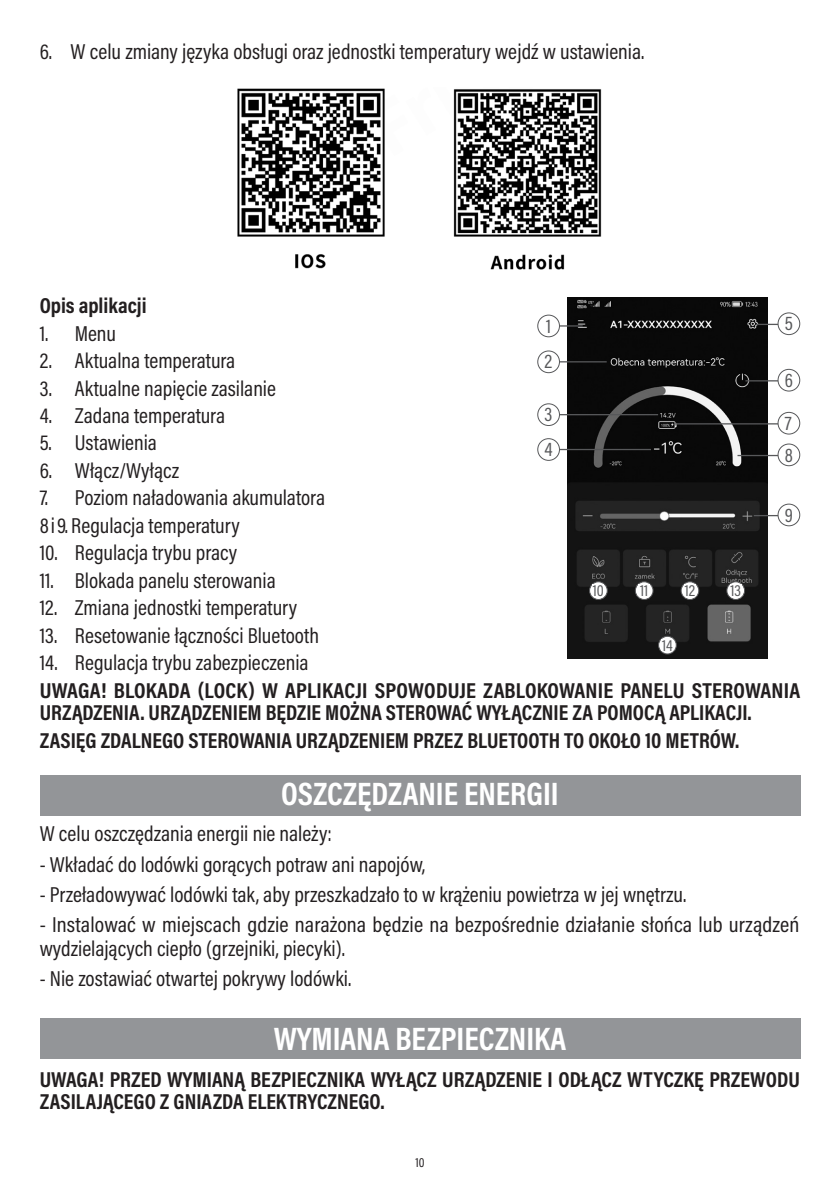
<style>
.page{position:relative;width:840px;height:1191px;background:#fff}
.page>*{position:absolute;margin:0;border:0;box-sizing:border-box;transform-origin:0 0}
.naglowek{font:700 32.6px "Acumin Pro Cond";color:#fff}
.txt02_mały_kopia{font:21.8px/24px "Acumin Pro Cond";color:#231f20}
.Należy01{font:700 21.8px/21.8px "Acumin Pro Cond";color:#231f20}
.txt02_mały{font:21.8px "Acumin Pro Cond";color:#231f20}
.txt02_mały-2{font:700 21.8px "Acumin Pro Cond";color:#231f20}
.txt02_mały_kopia-2{font:19.8px "Acumin Pro Cond";color:#57585a}
.txt02_mały_kopia-3{font:16.2px "Acumin Pro Cond";letter-spacing:-.005em;color:#57585a}
.t1{font:13.4px "Acumin Pro Cond";color:#231f20}
</style>
<div class="page">
<div style="left:40px;top:775px;width:759px;height:40px;background:#939598"></div>
<div style="left:40px;top:1018px;width:759px;height:40px;background:#939598"></div>
<img style="left:567px;top:297px;width:199px;height:361px">
<div style="left:537px;top:314px;width:22px;height:23px;border:1px solid #57585a;border-radius:50%"></div>
<svg style="left:537px;top:351px;width:22px;height:22px"></svg>
<div style="left:537px;top:350px;width:22px;height:23px;border:1px solid #57585a;border-radius:50%"></div>
<div style="left:544px;top:354px;width:8px;height:14px;background:#fff"></div>
<div style="left:537px;top:403px;width:22px;height:23px;border:1px solid #57585a;border-radius:50%"></div>
<div style="left:537px;top:438px;width:22px;height:23px;border:1px solid #57585a;border-radius:50%"></div>
<svg style="left:559px;top:325px;width:23px;height:1px"></svg>
<hr style="left:559px;top:361px;width:47px;height:1px;background:#57585a">
<hr style="left:559px;top:414px;width:98px;height:1px;background:#57585a">
<hr style="left:559px;top:449px;width:91px;height:1px;background:#57585a">
<hr style="left:753px;top:515px;width:35px;height:1px;background:#57585a">
<hr style="left:737px;top:455px;width:51px;height:1px;background:#57585a">
<hr style="left:674px;top:423px;width:114px;height:1px;background:#57585a">
<hr style="left:745px;top:380px;width:43px;height:1px;background:#57585a">
<hr style="left:755px;top:324px;width:33px;height:1px;background:#57585a">
<svg style="left:777px;top:504px;width:22px;height:22px"></svg>
<div style="left:777px;top:503px;width:22px;height:23px;border:1px solid #57585a;border-radius:50%"></div>
<div style="left:784px;top:507px;width:8px;height:14px;background:#fff"></div>
<svg style="left:589px;top:582px;width:18px;height:17px"></svg>
<div style="left:589px;top:581px;width:18px;height:19px;border:1px solid #57585a;border-radius:50%"></div>
<div style="left:592px;top:584px;width:11px;height:12px;background:#fff"></div>
<svg style="left:635px;top:582px;width:17px;height:17px"></svg>
<div style="left:634px;top:581px;width:19px;height:19px;border:1px solid #57585a;border-radius:50%"></div>
<div style="left:638px;top:584px;width:11px;height:12px;background:#fff"></div>
<svg style="left:680px;top:582px;width:18px;height:17px"></svg>
<div style="left:680px;top:581px;width:18px;height:19px;border:1px solid #57585a;border-radius:50%"></div>
<div style="left:684px;top:584px;width:11px;height:12px;background:#fff"></div>
<svg style="left:726px;top:582px;width:18px;height:17px"></svg>
<div style="left:726px;top:581px;width:18px;height:19px;border:1px solid #57585a;border-radius:50%"></div>
<div style="left:729px;top:584px;width:11px;height:12px;background:#fff"></div>
<svg style="left:658px;top:636px;width:18px;height:18px"></svg>
<div style="left:657px;top:636px;width:19px;height:18px;border:1px solid #57585a;border-radius:50%"></div>
<div style="left:661px;top:638px;width:11px;height:12px;background:#fff"></div>
<svg style="left:777px;top:444px;width:22px;height:22px"></svg>
<div style="left:777px;top:443px;width:22px;height:23px;border:1px solid #57585a;border-radius:50%"></div>
<div style="left:784px;top:447px;width:8px;height:14px;background:#fff"></div>
<div style="left:777px;top:412px;width:22px;height:22px;background:#fff;border-radius:50%"></div>
<div style="left:777px;top:412px;width:22px;height:22px;border:1px solid #57585a;border-radius:50%"></div>
<div style="left:777px;top:369px;width:22px;height:22px;background:#fff;border-radius:50%"></div>
<div style="left:777px;top:369px;width:22px;height:22px;border:1px solid #57585a;border-radius:50%"></div>
<div style="left:777px;top:313px;width:22px;height:21px;background:#fff;border-radius:50%"></div>
<div style="left:777px;top:312px;width:22px;height:23px;border:1px solid #57585a;border-radius:50%"></div>
<img style="left:237px;top:88px;width:365px;height:182px">
<p class="txt02_mały_kopia" style="left:40px;top:39px;width:605px">6. W celu zmiany języka obsługi oraz jednostki temperatury wejdź w ustawienia.</p>
<p class="txt02_mały-2" style="left:40px;top:291px;width:108px">Opis aplikacji</p>
<p class="txt02_mały_kopia" style="left:40px;top:321px;width:78px">1. Menu</p>
<p class="txt02_mały_kopia" style="left:40px;top:348px;width:197px">2. Aktualna temperatura</p>
<p class="txt02_mały_kopia" style="left:40px;top:376px;width:238px">3. Aktualne napięcie zasilanie</p>
<p class="txt02_mały_kopia" style="left:40px;top:403px;width:187px">4. Zadana temperatura</p>
<p class="txt02_mały_kopia" style="left:40px;top:430px;width:119px">5. Ustawienia</p>
<p class="txt02_mały_kopia" style="left:40px;top:458px;width:141px">6. Włącz/Wyłącz</p>
<p class="txt02_mały_kopia" style="left:40px;top:485px;width:287px">7. Poziom naładowania akumulatora</p>
<p class="txt02_mały" style="left:40px;top:511px;width:201px">8 i 9. Regulacja temperatury</p>
<p class="txt02_mały_kopia" style="left:40px;top:540px;width:199px">10. Regulacja trybu pracy</p>
<p class="txt02_mały_kopia" style="left:40px;top:567px;width:237px">11. Blokada panelu sterowania</p>
<p class="txt02_mały_kopia" style="left:40px;top:595px;width:259px">12. Zmiana jednostki temperatury</p>
<p class="txt02_mały_kopia" style="left:40px;top:622px;width:281px">13. Resetowanie łączności Bluetooth</p>
<p class="txt02_mały_kopia" style="left:40px;top:650px;width:270px">14. Regulacja trybu zabezpieczenia</p>
<p class="Należy01" style="left:40px;top:679px;width:761px">UWAGA! BLOKADA (LOCK) W APLIKACJI SPOWODUJE ZABLOKOWANIE PANELU STEROWANIA<br>URZĄDZENIA. URZĄDZENIEM BĘDZIE MOŻNA STEROWAĆ WYŁĄCZNIE ZA POMOCĄ APLIKACJI.</p>
<p class="Należy01" style="left:40px;top:728px;width:700px">ZASIĘG ZDALNEGO STEROWANIA URZĄDZENIEM PRZEZ BLUETOOTH TO OKOŁO 10 METRÓW.</p>
<p class="naglowek" style="left:281px;top:772px;width:279px">OSZCZĘDZANIE ENERGII</p>
<p class="txt02_mały_kopia" style="left:40px;top:821px;width:294px">W celu oszczędzania energii nie należy:</p>
<p class="txt02_mały_kopia" style="left:40px;top:851px;width:386px">- Wkładać do lodówki gorących potraw ani napojów,</p>
<p class="txt02_mały_kopia" style="left:40px;top:882px;width:647px">- Przeładowywać lodówki tak, aby przeszkadzało to w krążeniu powietrza w jej wnętrzu.</p>
<p class="txt02_mały_kopia" style="left:40px;top:912px;width:760px">- Instalować w miejscach gdzie narażona będzie na bezpośrednie działanie słońca lub urządzeń wydzielających ciepło (grzejniki, piecyki).</p>
<p class="txt02_mały_kopia" style="left:40px;top:966px;width:313px">- Nie zostawiać otwartej pokrywy lodówki.</p>
<p class="naglowek" style="left:273px;top:1017px;width:294px">WYMIANA BEZPIECZNIKA</p>
<p class="Należy01" style="left:40px;top:1068px;width:761px">UWAGA! PRZED WYMIANĄ BEZPIECZNIKA WYŁĄCZ URZĄDZENIE I ODŁĄCZ WTYCZKĘ PRZEWODU<br>ZASILAJĄCEGO Z GNIAZDA ELEKTRYCZNEGO.</p>
<p class="txt02_mały_kopia-2" style="left:784px;top:311px;width:10px">5</p>
<p class="txt02_mały_kopia-2" style="left:545px;top:313px;width:7px">1</p>
<p class="txt02_mały_kopia-2" style="left:544px;top:349px;width:9px">2</p>
<p class="txt02_mały_kopia-2" style="left:544px;top:402px;width:9px">3</p>
<p class="txt02_mały_kopia-2" style="left:544px;top:436px;width:10px">4</p>
<p class="txt02_mały_kopia-2" style="left:784px;top:367px;width:10px">6</p>
<p class="txt02_mały_kopia-2" style="left:784px;top:410px;width:8px">7</p>
<p class="txt02_mały_kopia-2" style="left:784px;top:442px;width:10px">8</p>
<p class="txt02_mały_kopia-2" style="left:784px;top:502px;width:10px">9</p>
<p class="txt02_mały_kopia-3" style="left:592px;top:580px;width:13px">10</p>
<p class="txt02_mały_kopia-3" style="left:639px;top:580px;width:10px">11</p>
<p class="txt02_mały_kopia-3" style="left:684px;top:580px;width:12px">12</p>
<p class="txt02_mały_kopia-3" style="left:730px;top:580px;width:12px">13</p>
<p class="txt02_mały_kopia-3" style="left:661px;top:634px;width:12px">14</p>
<p class="t1" style="left:415px;top:1154px;width:11px">10</p>
</div>
